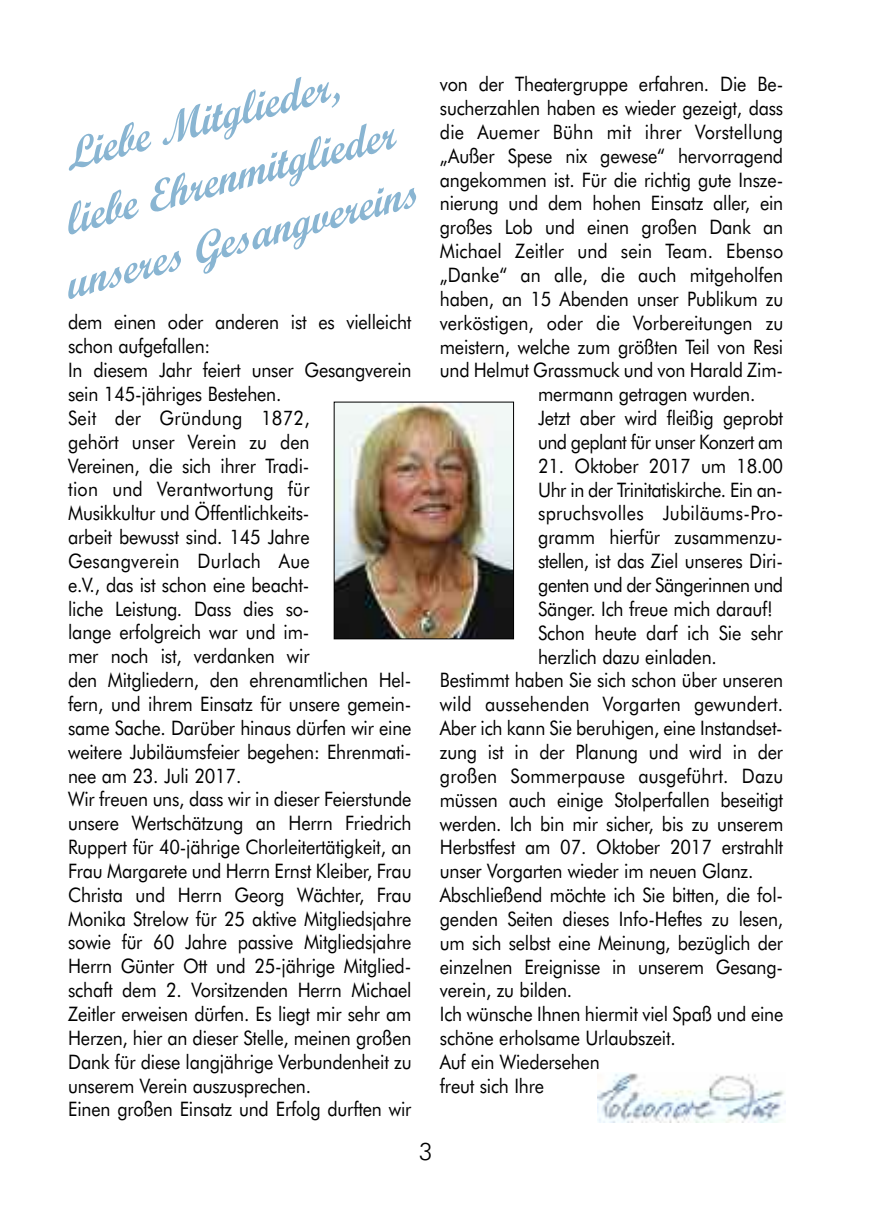
<style>
.page{position:relative;width:874px;height:1225px;background:#fff}
.page>*{position:absolute;margin:0;border:0;box-sizing:border-box;transform-origin:0 0}
.t1{font:italic 44px/62px "Script MT Bold";color:#89b5d2;text-align:center;scale:.95 1}
.t2{font:300 24px "Futura BT";color:#000}
.t3{font:20px/23.8px "Futura BT";letter-spacing:-.01em;color:#000;scale:.9 1}
.t4{font:20px "Futura BT";letter-spacing:.01em;color:#000;scale:.9 1}
.t5{font:20px "Futura BT";letter-spacing:-.03em;color:#000;scale:.9 1}
</style>
<div class="page">
<img style="left:335px;top:403px;width:177px;height:234px">
<div style="left:333px;top:401px;width:181px;height:238px;border:1px solid #000"></div>
<img style="left:597px;top:1073px;width:188px;height:49px">
<h1 class="t1" style="left:24px;top:135px;width:384px;rotate:-15deg">Liebe Mitglieder, liebe Ehrenmitglieder unseres Gesangvereins</h1>
<p class="t3" style="left:68px;top:311px;width:383px">dem einen oder anderen ist es vielleicht schon aufgefallen:<br>In diesem Jahr feiert unser Gesangverein sein 145-jähriges Bestehen.<br>Seit der Gründung 1872,<br>gehört unser Verein zu den<br>Vereinen, die sich ihrer Tradi-<br>tion und Verantwortung für<br>Musikkultur und Öffentlichkeits-<br>arbeit bewusst sind. 145 Jahre Gesangverein Durlach Aue<br>e.V., das ist schon eine beacht-<br>liche Leistung. Dass dies so-<br>lange erfolgreich war und im-<br>mer noch ist, verdanken wir<br>den Mitgliedern, den ehrenamtlichen Hel&shy;fern, und ihrem Einsatz für unsere gemein&shy;same Sache. Darüber hinaus dürfen wir eine weitere Jubiläumsfeier begehen: Ehrenmati&shy;nee am 23. Juli 2017.<br>Wir freuen uns, dass wir in dieser Feierstunde unsere Wertschätzung an Herrn Friedrich Ruppert für 40-jährige Chorleitertätigkeit, an Frau Margarete und Herrn Ernst Kleiber, Frau Christa und Herrn Georg Wächter, Frau Monika Strelow für 25 aktive Mitgliedsjahre sowie für 60 Jahre passive Mitgliedsjahre Herrn Günter Ott und 25-jährige Mitglied&shy;schaft dem 2. Vorsitzenden Herrn Michael Zeitler erweisen dürfen. Es liegt mir sehr am Herzen, hier an dieser Stelle, meinen großen Dank für diese langjährige Verbundenheit zu unserem Verein auszusprechen.<br>Einen großen Einsatz und Erfolg durften wir</p>
<p class="t2" style="left:418px;top:1138px;width:15px">3</p>
<p class="t3" style="left:439px;top:72px;width:383px">von der Theatergruppe erfahren. Die Be-</p>
<p class="t3" style="left:439px;top:96px;width:383px">sucherzahlen haben es wieder gezeigt, dass</p>
<p class="t4" style="left:439px;top:120px;width:383px">die Auemer Bühn mit ihrer Vorstellung</p>
<p class="t3" style="left:439px;top:144px;width:383px">„Außer Spese nix gewese“ hervorragend</p>
<p class="t3" style="left:439px;top:168px;width:383px">angekommen ist. Für die richtig gute Insze-</p>
<p class="t3" style="left:439px;top:192px;width:383px">nierung und dem hohen Einsatz aller, ein</p>
<p class="t3" style="left:439px;top:215px;width:383px">großes Lob und einen großen Dank an</p>
<p class="t3" style="left:439px;top:239px;width:383px">Michael Zeitler und sein Team. Ebenso</p>
<p class="t3" style="left:439px;top:263px;width:383px">„Danke“ an alle, die auch mitgeholfen</p>
<p class="t3" style="left:439px;top:287px;width:383px">haben, an 15 Abenden unser Publikum zu</p>
<p class="t3" style="left:439px;top:311px;width:383px">verköstigen, oder die Vorbereitungen zu</p>
<p class="t3" style="left:439px;top:335px;width:383px">meistern, welche zum größten Teil von Resi</p>
<p class="t3" style="left:439px;top:358px;width:382px">und Helmut Grassmuck und von Harald Zim-</p>
<p class="t3" style="left:538px;top:382px;width:243px">mermann getragen wurden.</p>
<p class="t3" style="left:538px;top:406px;width:274px">Jetzt aber wird fleißig geprobt</p>
<p class="t5" style="left:538px;top:430px;width:274px">und geplant für unser Konzert am</p>
<p class="t3" style="left:538px;top:454px;width:274px">21. Oktober 2017 um 18.00</p>
<p class="t3" style="left:538px;top:478px;width:273px">Uhr in der Trinitatiskirche. Ein an-</p>
<p class="t4" style="left:538px;top:502px;width:274px">spruchsvolles Jubiläums-Pro-</p>
<p class="t3" style="left:538px;top:525px;width:273px">gramm hierfür zusammenzu-</p>
<p class="t3" style="left:538px;top:549px;width:273px">stellen, ist das Ziel unseres Diri-</p>
<p class="t3" style="left:538px;top:573px;width:274px">genten und der Sängerinnen und</p>
<p class="t3" style="left:538px;top:597px;width:262px">Sänger. Ich freue mich darauf!</p>
<p class="t3" style="left:538px;top:621px;width:274px">Schon heute darf ich Sie sehr</p>
<p class="t3" style="left:538px;top:645px;width:200px">herzlich dazu einladen.</p>
<p class="t3" style="left:439px;top:668px;width:383px">Bestimmt haben Sie sich schon über unseren</p>
<p class="t4" style="left:439px;top:692px;width:383px">wild aussehenden Vorgarten gewundert.</p>
<p class="t3" style="left:439px;top:716px;width:382px">Aber ich kann Sie beruhigen, eine Instandset-</p>
<p class="t3" style="left:439px;top:740px;width:383px">zung ist in der Planung und wird in der</p>
<p class="t4" style="left:439px;top:764px;width:383px">großen Sommerpause ausgeführt. Dazu</p>
<p class="t3" style="left:439px;top:788px;width:383px">müssen auch einige Stolperfallen beseitigt</p>
<p class="t3" style="left:439px;top:811px;width:383px">werden. Ich bin mir sicher, bis zu unserem</p>
<p class="t3" style="left:439px;top:835px;width:383px">Herbstfest am 07. Oktober 2017 erstrahlt</p>
<p class="t3" style="left:439px;top:859px;width:350px">unser Vorgarten wieder im neuen Glanz.</p>
<p class="t3" style="left:439px;top:883px;width:382px">Abschließend möchte ich Sie bitten, die fol-</p>
<p class="t3" style="left:439px;top:907px;width:383px">genden Seiten dieses Info-Heftes zu lesen,</p>
<p class="t3" style="left:439px;top:931px;width:383px">um sich selbst eine Meinung, bezüglich der</p>
<p class="t3" style="left:439px;top:954px;width:382px">einzelnen Ereignisse in unserem Gesang-</p>
<p class="t3" style="left:439px;top:978px;width:148px">verein, zu bilden.</p>
<p class="t3" style="left:439px;top:1002px;width:383px">Ich wünsche Ihnen hiermit viel Spaß und eine</p>
<p class="t3" style="left:439px;top:1026px;width:263px">schöne erholsame Urlaubszeit.</p>
<p class="t3" style="left:439px;top:1050px;width:179px">Auf ein Wiedersehen</p>
<p class="t3" style="left:439px;top:1074px;width:117px">freut sich Ihre</p>
</div>
